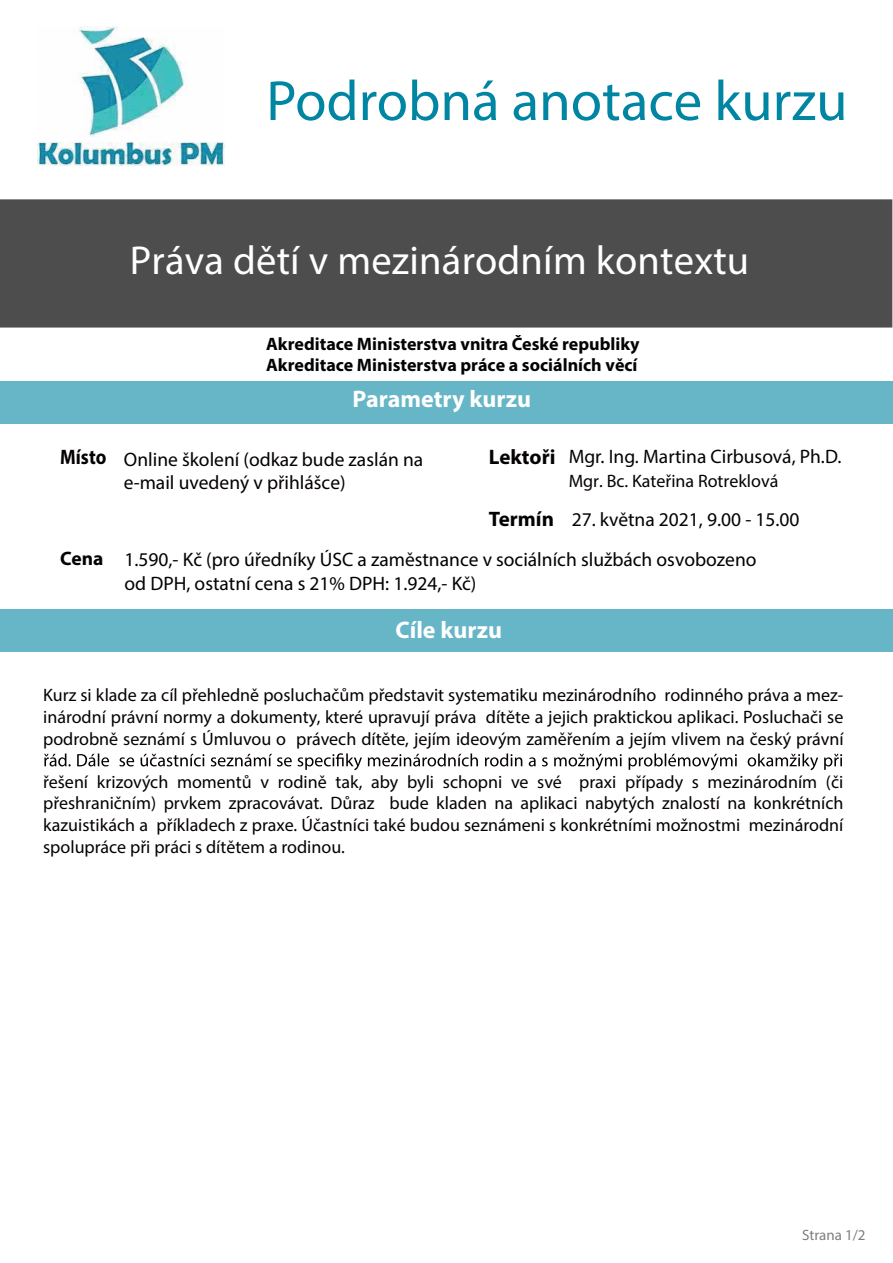
<style>
.page{position:relative;width:893px;height:1263px;background:#fff}
.page>*{position:absolute;margin:0;border:0;box-sizing:border-box;transform-origin:0 0}
.t1{font:57px "Myriad Pro";color:#0085a2}
.t2{font:40.5px "Myriad Pro";letter-spacing:.005em;color:#fff}
.t3{font:700 24px "Myriad Pro";color:#fff}
.t4{font:700 21px "Myriad Pro";color:#050203}
.t5{font:700 21px "Myriad Pro";color:#050203;scale:.88 1}
.t6{font:19.5px/23.4px "Myriad Pro";color:#040103}
.t7{font:19.5px/23.4px "Myriad Pro";color:#050103}
.t8{font:19.5px "Myriad Pro";color:#050203}
.t9{font:700 19.5px "Myriad Pro";color:#050203}
.t10{font:18px/21.6px "Myriad Pro";color:#060204;text-align:justify}
.t11{font:700 18px/21.6px "Myriad Pro";color:#050203}
.t12{font:18px "Myriad Pro";color:#070204}
.t13{font:15px "Myriad Pro";color:#7c7e80}
</style>
<div class="page">
<div style="left:0;top:199px;width:892px;height:129px;background:#4d4d4d"></div>
<div style="left:0;top:382px;width:893px;height:42px;background:#66b6c7"></div>
<div style="left:0;top:610px;width:893px;height:42px;background:#66b6c7"></div>
<img style="left:38px;top:27px;width:187px;height:139px">
<svg style="left:44px;top:753px;width:798px;height:17px"></svg>
<h1 class="t1" style="left:266px;top:66px;width:583px">Podrobná anotace kurzu</h1>
<h2 class="t2" style="left:130px;top:236px;width:621px">Práva dětí v mezinárodním kontextu</h2>
<p class="t11" style="left:266px;top:332px;width:375px">Akreditace Ministerstva vnitra České republiky<br>Akreditace Ministerstva práce a sociálních věcí</p>
<h3 class="t3" style="left:353px;top:384px;width:180px">Parametry kurzu</h3>
<p class="t5" style="left:60px;top:444px;width:54px">Místo</p>
<p class="t4" style="left:489px;top:444px;width:68px">Lektoři</p>
<p class="t7" style="left:124px;top:447px;width:301px">Online školení (odkaz bude zaslán na e-mail uvedený v přihlášce)</p>
<p class="t8" style="left:569px;top:444px;width:274px">Mgr. Ing. Martina Cirbusová, Ph.D.</p>
<p class="t12" style="left:569px;top:470px;width:211px">Mgr. Bc. Kateřina Rotreklová</p>
<p class="t4" style="left:489px;top:505px;width:67px">Termín</p>
<p class="t8" style="left:572px;top:507px;width:229px">27. května 2021, 9.00 - 15.00</p>
<p class="t9" style="left:60px;top:546px;width:45px">Cena</p>
<p class="t6" style="left:125px;top:548px;width:633px">1.590,- Kč (pro úředníky ÚSC a zaměstnance v sociálních službách osvobozeno od DPH, ostatní cena s 21% DPH: 1.924,- Kč)</p>
<h3 class="t3" style="left:396px;top:615px;width:108px">Cíle kurzu</h3>
<p class="t10" style="left:43px;top:684px;width:802px">Kurz si klade za cíl přehledně posluchačům představit systematiku mezinárodního rodinného práva a mez&shy;inárodní právní normy a dokumenty, které upravují práva dítěte a jejich praktickou aplikaci. Posluchači se podrobně seznámí s Úmluvou o právech dítěte, jejím ideovým zaměřením a jejím vlivem na český právní</p>
<p class="t10" style="left:43px;top:771px;width:802px">řešení krizových momentů v rodině tak, aby byli schopni ve své praxi případy s mezinárodním (či přeshraničním) prvkem zpracovávat. Důraz bude kladen na aplikaci nabytých znalostí na konkrétních kazuistikách a příkladech z praxe. Účastníci také budou seznámeni s konkrétními možnostmi mezinárodní spolupráce při práci s dítětem a rodinou.</p>
<p class="t13" style="left:802px;top:1225px;width:65px">Strana 1/2</p>
</div>
